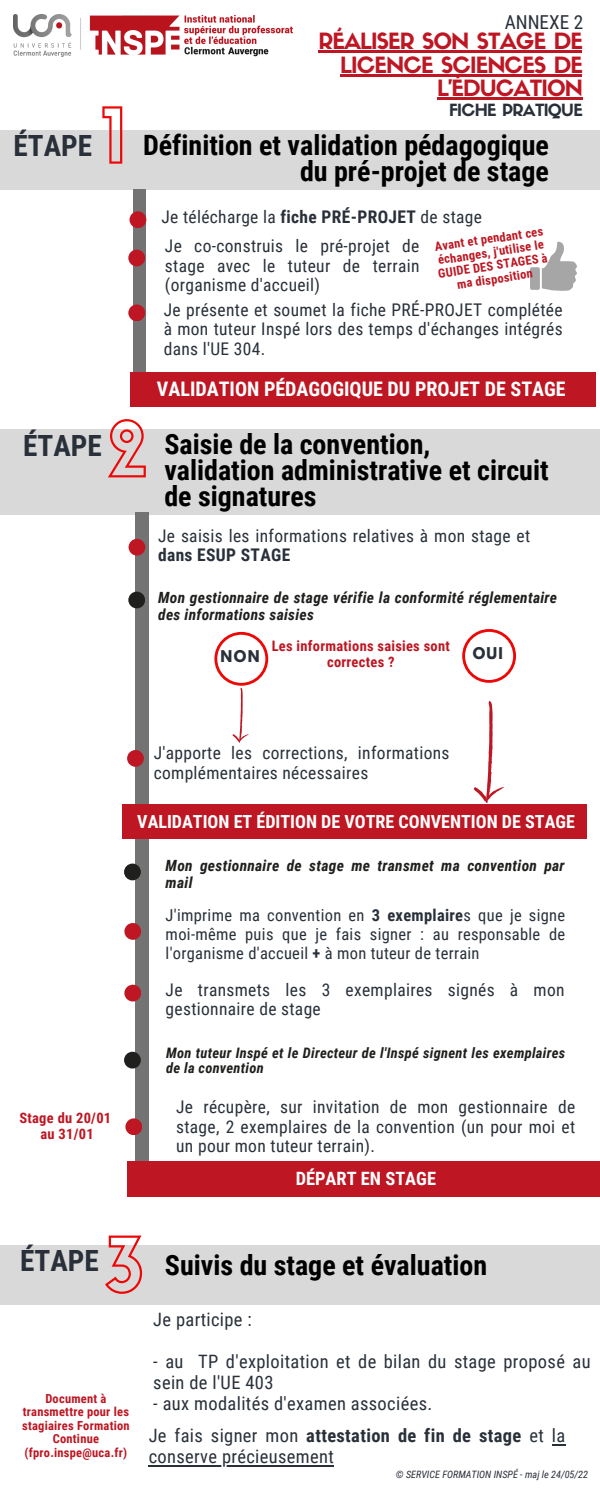
<style>
.page{position:relative;width:600px;height:1500px;background:#fff}
.page>*{position:absolute;margin:0;border:0;box-sizing:border-box;transform-origin:0 0}
.t1{font:74px "Sifonn Basic Outline";color:#ed0707}
.t2{font:700 29.2px "Roboto Condensed";color:#293039}
.t3{font:700 28px/26.2px "Roboto Condensed";color:#000;text-align:right}
.t4{font:22px/23.7px "Sifonn Basic";letter-spacing:-.04em;color:#be1622;text-align:right}
.t5{font:700 20.1px "Roboto Condensed";color:#fff}
.t6{font:19.2px "Roboto Condensed";color:#293039}
.t7{font:18.5px/21px "Roboto Condensed";letter-spacing:.02em;color:#293039}
.t8{font:700 18.5px "Roboto Condensed";letter-spacing:.02em;color:#293039}
.t9{font:700 18.4px "Roboto Condensed";color:#fff}
.t10{font:700 18.1px "Roboto Condensed";color:#fff}
.t11{font:17.5px/19.5px "Roboto Condensed";letter-spacing:.02em;color:#293039}
.t12{font:16.5px/18.8px "Roboto Condensed";letter-spacing:.02em;color:#293039;text-align:justify}
.t13{font:16.5px "Sifonn Basic";letter-spacing:-.04em;color:#293039}
.t14{font:italic 700 15.5px/17.2px "Roboto Condensed";letter-spacing:.02em;color:#1f1f1d}
.t15{font:italic 700 14.5px/15.8px "Roboto Condensed";letter-spacing:.02em;color:#1f1f1d}
.t16{font:700 14.5px/15.8px "Roboto Condensed";letter-spacing:.02em;color:#be1622;text-align:center}
.t17{font:700 14.4px "League Spartan";letter-spacing:.09em;color:#293039}
.t18{font:700 12.5px/13.5px "Roboto Condensed";letter-spacing:.02em;color:#be1622;text-align:center}
.t19{font:italic 10.2px "Roboto Condensed";color:#293039}
.s1{font-weight:700}
.s2{font-weight:400}
</style>
<div class="page">
<img style="left:14px;top:15px;width:279px;height:41px">
<div style="left:0;top:429px;width:600px;height:86px;background:#d9d9d9"></div>
<div style="left:0;top:1245px;width:600px;height:60px;background:#d9d9d9"></div>
<div style="left:0;top:130px;width:600px;height:60px;background:#d9d9d9"></div>
<div style="left:133px;top:189px;width:13px;height:201px;background:#737373"></div>
<div style="left:130px;top:211px;width:16px;height:17px;background:#be1622;border-radius:50%"></div>
<div style="left:128px;top:250px;width:17px;height:16px;background:#be1622;border-radius:50%"></div>
<div style="left:128px;top:304px;width:17px;height:17px;background:#be1622;border-radius:50%"></div>
<div style="left:136px;top:512px;width:13px;height:650px;background:#737373"></div>
<div style="left:129px;top:539px;width:16px;height:16px;background:#be1622;border-radius:50%"></div>
<div style="left:128px;top:592px;width:17px;height:16px;background:#1f1f1d;border-radius:50%"></div>
<div style="left:127px;top:750px;width:17px;height:16px;background:#be1622;border-radius:50%"></div>
<svg style="left:462px;top:629px;width:54px;height:54px"></svg>
<svg style="left:474px;top:701px;width:31px;height:102px"></svg>
<div style="left:131px;top:372px;width:465px;height:34px;background:#be1622"></div>
<div style="left:122px;top:805px;width:465px;height:34px;background:#be1622"></div>
<svg style="left:214px;top:632px;width:54px;height:111px"></svg>
<div style="left:124px;top:923px;width:17px;height:17px;background:#be1622;border-radius:50%"></div>
<div style="left:124px;top:985px;width:17px;height:16px;background:#be1622;border-radius:50%"></div>
<div style="left:125px;top:1118px;width:17px;height:17px;background:#be1622;border-radius:50%"></div>
<div style="left:124px;top:1052px;width:17px;height:16px;background:#1f1f1d;border-radius:50%"></div>
<div style="left:127px;top:1162px;width:473px;height:35px;background:#be1622"></div>
<div style="left:124px;top:864px;width:17px;height:16px;background:#1f1f1d;border-radius:50%"></div>
<svg style="left:542px;top:241px;width:35px;height:50px"></svg>
<div style="left:530px;top:267px;width:10px;height:23px;background:#a6a6a6;border-radius:2px"></div>
<hr style="left:319px;top:50px;width:263px;height:3px;background:#be1622">
<hr style="left:340px;top:74px;width:242px;height:2px;background:#be1622">
<hr style="left:437px;top:98px;width:145px;height:2px;background:#be1622">
<svg style="left:552px;top:1444px;width:14px;height:1px"></svg>
<hr style="left:149px;top:1465px;width:185px;height:1px;background:#293039">
<h5 class="t2" style="left:13px;top:129px;width:80px">ÉTAPE</h5>
<p class="t1" style="left:101px;top:107px;width:25px">1</p>
<p class="t6" style="left:505px;top:11px;width:80px">ANNEXE 2</p>
<p class="t4" style="left:319px;top:32px;width:266px">RÉALISER SON STAGE DE<br>LICENCE SCIENCES DE<br>L'ÉDUCATION</p>
<p class="t13" style="left:449px;top:103px;width:135px">FICHE PRATIQUE</p>
<p class="t3" style="left:143px;top:133px;width:407px">Définition et validation pédagogique du pré-projet de stage</p>
<h2 class="t11" style="left:161px;top:208px;width:322px">Je télécharge la <span class="s1">fiche PRÉ-PROJET</span> de stage</h2>
<h4 class="t18" style="left:434px;top:240px;width:112px;rotate:-8deg">Avant et pendant ces échanges, j'utilise le<br>GUIDE DES STAGES à ma disposition</h4>
<h6 class="t11" style="left:165px;top:237px;width:256px;text-align:justify">Je co-construis le pré-projet de stage avec le tuteur de terrain (organisme d'accueil)</h6>
<h1 class="t11" style="left:164px;top:300px;width:400px;text-align:justify">Je présente et soumet la fiche PRÉ-PROJET complétée à mon tuteur Inspé lors des temps d'échanges intégrés dans l'UE 304.</h1>
<h6 class="t5" style="left:157px;top:377px;width:410px">VALIDATION PÉDAGOGIQUE DU PROJET DE STAGE</h6>
<p class="t2" style="left:23px;top:429px;width:80px">ÉTAPE</p>
<p class="t1" style="left:107px;top:421px;width:41px">2</p>
<h6 class="t3" style="left:164px;top:431px;width:386px;text-align:left">Saisie de la convention,<br>validation administrative et circuit de signatures</h6>
<p class="t11" style="left:158px;top:526px;width:374px">Je saisis les informations relatives à mon stage et <span class="s1">dans ESUP STAGE</span></p>
<p class="t14" style="left:158px;top:589px;width:401px">Mon gestionnaire de stage vérifie la conformité réglementaire des informations saisies</p>
<p class="t16" style="left:272px;top:638px;width:180px">Les informations saisies sont correctes ?</p>
<h2 class="t17" style="left:221px;top:649px;width:40px">NON</h2>
<h1 class="t17" style="left:473px;top:646px;width:32px">OUI</h1>
<p class="t11" style="left:154px;top:743px;width:297px">J'apporte les corrections, informations complémentaires nécessaires</p>
<p class="t10" style="left:137px;top:811px;width:439px">VALIDATION ET ÉDITION DE VOTRE CONVENTION DE STAGE</p>
<h6 class="t16" style="left:19px;top:1110px;width:93px">Stage du 20/01</h6>
<p class="t16" style="left:41px;top:1126px;width:55px">au 31/01</p>
<p class="t2" style="left:20px;top:1244px;width:80px">ÉTAPE</p>
<h3 class="t1" style="left:105px;top:1236px;width:41px">3</h3>
<h6 class="t14" style="left:166px;top:857px;width:401px">Mon gestionnaire de stage me transmet ma convention par mail</h6>
<p class="t12" style="left:166px;top:906px;width:401px">J'imprime ma convention en <span class="s1">3 exemplaire</span>s que je signe moi-même puis que je fais signer : au responsable de l'organisme d'accueil <span class="s1">+</span> à mon tuteur de terrain</p>
<h4 class="t11" style="left:166px;top:980px;width:400px">Je transmets les 3 exemplaires signés à mon gestionnaire de stage</h4>
<p class="t15" style="left:166px;top:1045px;width:401px">Mon tuteur Inspé et le Directeur de l'Inspé signent les exemplaires de la convention</p>
<h4 class="t11" style="left:176px;top:1098px;width:400px;text-align:justify">Je récupère, sur invitation de mon gestionnaire de stage, 2 exemplaires de la convention (un pour moi et un pour mon tuteur terrain).</h4>
<h6 class="t9" style="left:296px;top:1168px;width:142px">DÉPART EN STAGE</h6>
<p class="t3" style="left:165px;top:1253px;width:324px">Suivis du stage et évaluation</p>
<p class="t18" style="left:22px;top:1392px;width:109px">Document à transmettre pour les stagiaires Formation<br>Continue (fpro.inspe@uca.fr)</p>
<p class="t7" style="left:153px;top:1309px;width:100px">Je participe :</p>
<p class="t7" style="left:153px;top:1351px;width:439px">- au TP d'exploitation et de bilan du stage proposé au sein de l'UE 403</p>
<p class="t7" style="left:153px;top:1393px;width:281px">- aux modalités d'examen associées.</p>
<p class="t8" style="left:149px;top:1425px;width:418px"><span class="s2">Je fais signer mon</span> attestation de fin de stage <span class="s2">et la</span></p>
<p class="t7" style="left:149px;top:1446px;width:187px">conserve précieusement</p>
<p class="t19" style="left:396px;top:1469px;width:194px">© SERVICE FORMATION INSPÉ - maj le 24/05/22</p>
</div>
